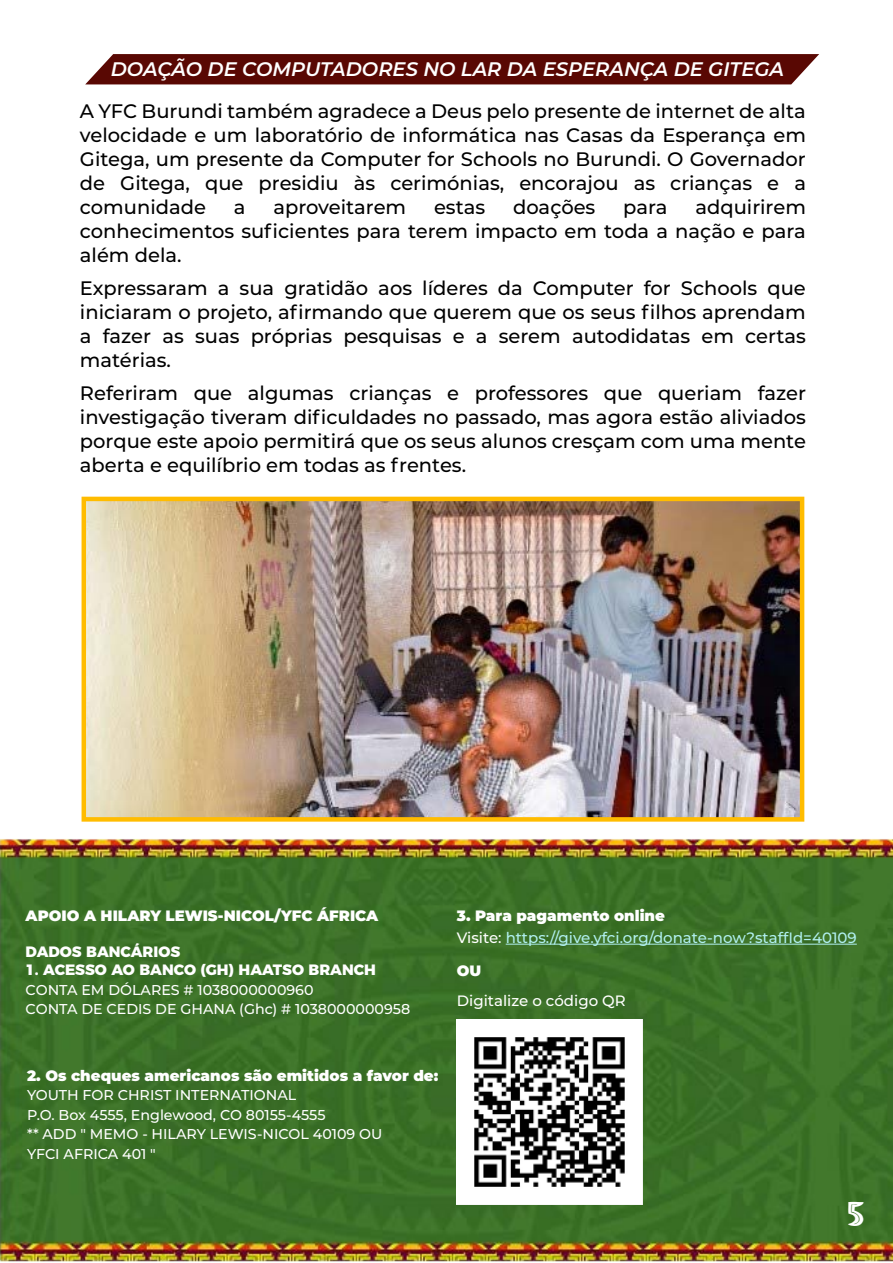
<style>
.page{position:relative;width:893px;height:1263px;background:#fff}
.page>*{position:absolute;margin:0;border:0;box-sizing:border-box;transform-origin:0 0}
.t1{font:31.5px "African";color:#fff}
.t2{font:500 19.5px/24px "Montserrat";color:#000;text-align:justify}
.t3{font:italic 600 19.5px "Montserrat";color:#fff}
.t4{font:900 15px "Montserrat";color:#fff}
.t5{font:500 15px/21.6px "Montserrat";color:#b0efef}
.t6{font:800 15px "Montserrat";color:#fff}
.t7{font:500 15px "Montserrat";color:#fff}
.t8{font:500 14.25px/19.5px "Montserrat";color:#fff}
.s1{font-weight:900;color:#fff}
.s2{color:#fff}
</style>
<div class="page">
<img style="left:87px;top:502px;width:712px;height:308px">
<img style="left:0;top:810px;width:893px;height:452px">
<img style="left:457px;top:1019px;width:186px;height:187px">
<hr style="left:506px;top:944px;width:351px;height:1px;background:#b0efef">
<div style="left:82px;top:497px;width:722px;height:325px;border:4px solid #ffbc00"></div>
<svg style="left:85px;top:54px;width:734px;height:30px;background:#5f110d"></svg>
<p class="t3" style="left:111px;top:56px;width:675px">DOAÇÃO DE COMPUTADORES NO LAR DA ESPERANÇA DE GITEGA</p>
<p class="t2" style="left:80px;top:99px;width:727px">A YFC Burundi também agradece a Deus pelo presente de internet de alta velocidade e um laboratório de informática nas Casas da Esperança em Gitega, um presente da Computer for Schools no Burundi. O Governador de Gitega, que presidiu às cerimónias, encorajou as crianças e a comunidade</p>
<p class="t2" style="left:80px;top:195px;width:727px;text-indent:615px">adquirirem conhecimentos suficientes para terem impacto em toda a nação e para além dela.</p>
<p class="t2" style="left:80px;top:276px;width:727px">Expressaram a sua gratidão aos líderes da Computer for Schools que iniciaram o projeto, afirmando que querem que os seus filhos aprendam a fazer as suas próprias pesquisas e a serem autodidatas em certas matérias.</p>
<p class="t2" style="left:80px;top:381px;width:727px">Referiram que algumas crianças e professores que queriam fazer investigação tiveram dificuldades no passado, mas agora estão aliviados porque este apoio permitirá que os seus alunos cresçam com uma mente aberta e equilíbrio em todas as frentes.</p>
<p class="t2" style="left:234px;top:195px;width:13px">a</p>
<p class="t2" style="left:273px;top:195px;width:134px">aproveitarem</p>
<p class="t2" style="left:434px;top:195px;width:53px">estas</p>
<p class="t2" style="left:513px;top:195px;width:84px">doações</p>
<p class="t2" style="left:623px;top:195px;width:46px">para</p>
<p class="t4" style="left:26px;top:904px;width:354px">APOIO A HILARY LEWIS-NICOL/YFC ÁFRICA</p>
<p class="t6" style="left:26px;top:939px;width:156px">DADOS BANCÁRIOS</p>
<p class="t6" style="left:26px;top:957px;width:352px">1. ACESSO AO BANCO (GH) HAATSO BRANCH</p>
<p class="t8" style="left:26px;top:979px;width:386px">CONTA EM DÓLARES # 1038000000960<br>CONTA DE CEDIS DE GHANA (Ghc) # 1038000000958</p>
<p class="t5" style="left:457px;top:904px;width:401px"><span class="s1">3. Para pagamento online<br></span><span class="s2">Visite:</span> https://give.yfci.org/donate-now?staffId=40109</p>
<p class="t4" style="left:457px;top:959px;width:26px">OU</p>
<p class="t7" style="left:457px;top:990px;width:170px">Digitalize o código QR</p>
<p class="t4" style="left:27px;top:1064px;width:413px">2. Os cheques americanos são emitidos a favor de:</p>
<p class="t8" style="left:27px;top:1085px;width:357px">YOUTH FOR CHRIST INTERNATIONAL<br>P.O. Box 4555, Englewood, CO 80155-4555<br>** ADD " MEMO - HILARY LEWIS-NICOL 40109 OU<br>YFCI AFRICA 401 "</p>
<h1 class="t1" style="left:847px;top:1202px;width:18px">5</h1>
</div>
